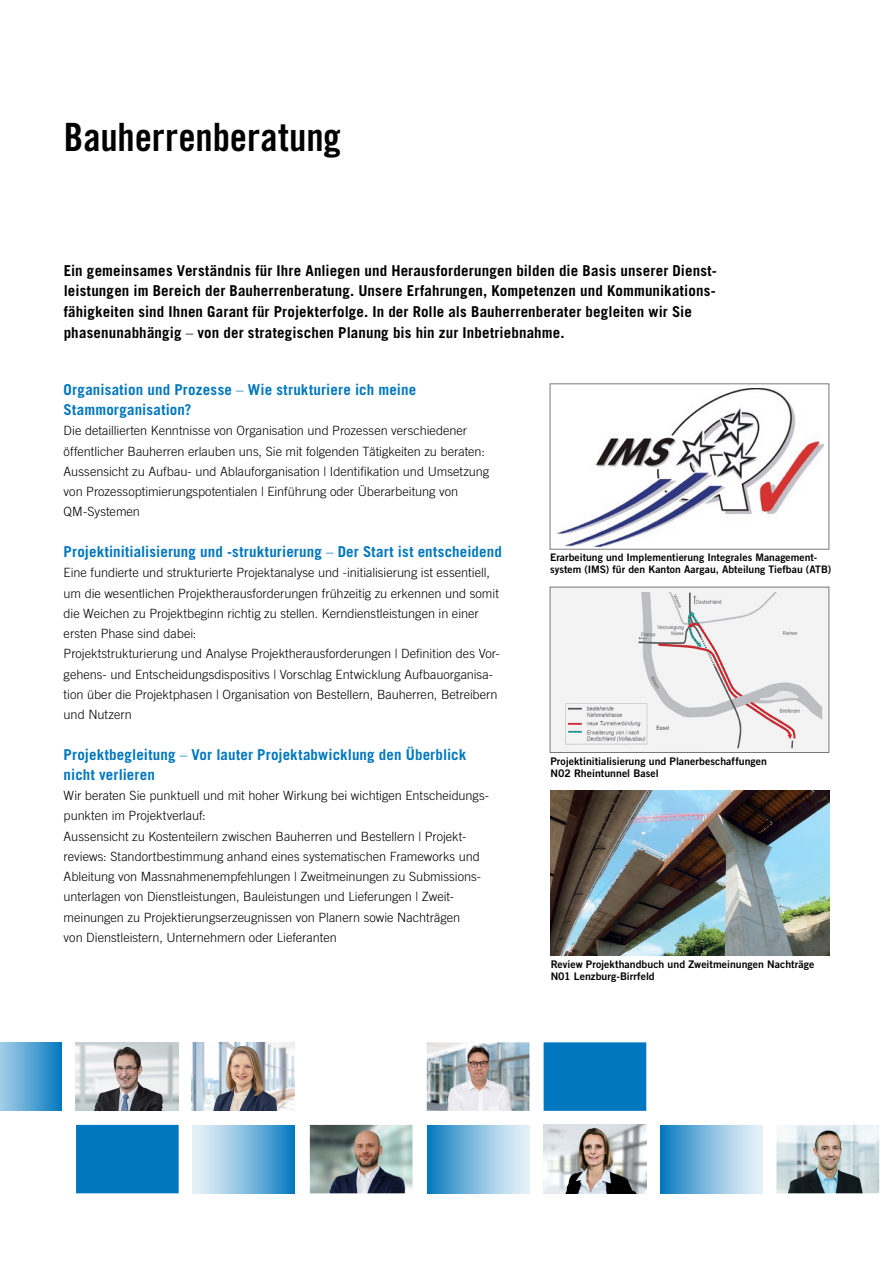
<style>
.page{position:relative;width:893px;height:1263px;background:#fff}
.page>*{position:absolute;margin:0;border:0;box-sizing:border-box;transform-origin:0 0}
.t1{font:39px "Trade Gothic LT Std Bd Cn 20";letter-spacing:-.005em;color:#000}
.t2{font:700 15px/20.7px "Trade Gothic LT Std";letter-spacing:.01em;color:#000}
.t3{font:700 15px/20.2px "Trade Gothic LT Std";letter-spacing:.01em;color:#0077be}
.t4{font:300 12.75px/20.2px "Trade Gothic LT Std";color:#000}
.t5{font:10.5px/12px "Trade Gothic LT Std Bd 2";letter-spacing:.005em;color:#000}
.t6{font:10.35px/12px "Trade Gothic LT Std Bd 2";letter-spacing:.005em;color:#000}
.s1{font-weight:300}
</style>
<div class="page">
<img style="left:556px;top:388px;width:267px;height:158px">
<img style="left:552px;top:589px;width:275px;height:162px">
<div style="left:550px;top:587px;width:279px;height:166px;border:1px solid #7b7978"></div>
<img style="left:551px;top:790px;width:278px;height:166px">
<svg style="left:192px;top:1125px;width:102px;height:68px;background:#84bddf"></svg>
<svg style="left:660px;top:1125px;width:102px;height:68px;background:#81bbde"></svg>
<svg style="left:427px;top:1125px;width:102px;height:68px;background:#82bbde"></svg>
<div style="left:0;top:1042px;width:62px;height:69px;background:linear-gradient(to right,#a7d0e8,#087bc0)"></div>
<img style="left:310px;top:1125px;width:102px;height:68px">
<img style="left:776px;top:1125px;width:103px;height:68px">
<img style="left:427px;top:1042px;width:102px;height:69px">
<img style="left:76px;top:1042px;width:103px;height:69px">
<img style="left:544px;top:1125px;width:102px;height:68px">
<div style="left:544px;top:1042px;width:102px;height:69px;background:#0077be"></div>
<div style="left:76px;top:1125px;width:103px;height:68px;background:#0077be"></div>
<img style="left:192px;top:1042px;width:102px;height:69px">
<h1 class="t1" style="left:64px;top:114px;width:279px">Bauherrenberatung</h1>
<p class="t2" style="left:64px;top:260px;width:655px">Ein gemeinsames Verständnis für Ihre Anliegen und Herausforderungen bilden die Basis unserer Dienst&shy;leistungen im Bereich der Bauherrenberatung. Unsere Erfahrungen, Kompetenzen und Kommunikations&shy;fähigkeiten sind Ihnen Garant für Projekterfolge. In der Rolle als Bauherrenberater begleiten wir Sie phasenunabhängig <span class="s1">–</span> von der strategischen Planung bis hin zur Inbetriebnahme.</p>
<p class="t3" style="left:64px;top:379px;width:354px">Organisation und Prozesse <span class="s1">–</span> Wie strukturiere ich meine<br>Stammorganisation?</p>
<p class="t4" style="left:64px;top:421px;width:427px">Die detaillierten Kenntnisse von Organisation und Prozessen verschiedener öffentlicher Bauherren erlauben uns, Sie mit folgenden Tätigkeiten zu beraten:<br>Aussensicht zu Aufbau- und Ablauforganisation | Identifikation und Umsetzung von Prozessoptimierungspotentialen | Einführung oder Überarbeitung von QM-Systemen</p>
<p class="t3" style="left:64px;top:541px;width:440px">Projektinitialisierung und -strukturierung <span class="s1">–</span> Der Start ist entscheidend</p>
<p class="t4" style="left:64px;top:562px;width:438px">Eine fundierte und strukturierte Projektanalyse und -initialisierung ist essentiell, um die wesentlichen Projektherausforderungen frühzeitig zu erkennen und somit die Weichen zu Projektbeginn richtig zu stellen. Kerndienstleistungen in einer ersten Phase sind dabei:<br>Projektstrukturierung und Analyse Projektherausforderungen | Definition des Vor&shy;gehens- und Entscheidungsdispositivs | Vorschlag Entwicklung Aufbauorganisa&shy;tion über die Projektphasen | Organisation von Bestellern, Bauherren, Betreibern und Nutzern</p>
<p class="t3" style="left:64px;top:744px;width:404px">Projektbegleitung <span class="s1">–</span> Vor lauter Projektabwicklung den Überblick nicht verlieren</p>
<p class="t4" style="left:64px;top:785px;width:427px">Wir beraten Sie punktuell und mit hoher Wirkung bei wichtigen Entscheidungs&shy;punkten im Projektverlauf:<br>Aussensicht zu Kostenteilern zwischen Bauherren und Bestellern | Projekt&shy;reviews: Standortbestimmung anhand eines systematischen Frameworks und Ableitung von Massnahmenempfehlungen | Zweitmeinungen zu Submissions&shy;unterlagen von Dienstleistungen, Bauleistungen und Lieferungen | Zweit&shy;meinungen zu Projektierungserzeugnissen von Planern sowie Nachträgen<br>von Dienstleistern, Unternehmern oder Lieferanten</p>
<p class="t6" style="left:550px;top:551px;width:283px">Erarbeitung und Implementierung Integrales Management&shy;system (IMS) für den Kanton Aargau, Abteilung Tiefbau (ATB)</p>
<p class="t5" style="left:550px;top:755px;width:218px">Projektinitialisierung und Planerbeschaffungen<br>N02 Rheintunnel Basel</p>
<p class="t5" style="left:551px;top:958px;width:265px">Review Projekthandbuch und Zweitmeinungen Nachträge<br>N01 Lenzburg-Birrfeld</p>
</div>
